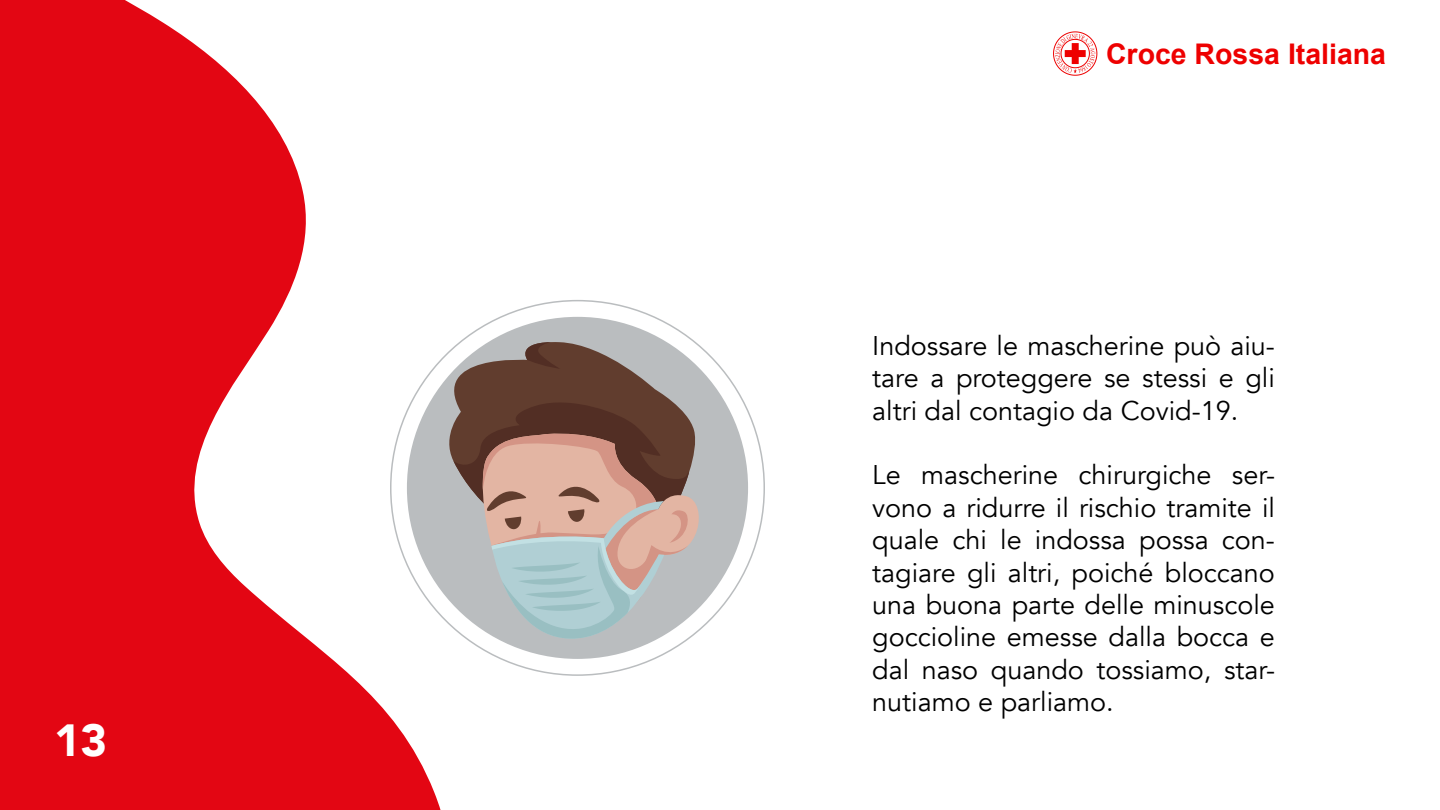
<style>
.page{position:relative;width:1440px;height:810px;background:#fff}
.page>*{position:absolute;margin:0;border:0;box-sizing:border-box;transform-origin:0 0}
.t1{font:900 45px "Avenir";color:#fff}
.t2{font:700 28.5px "Arial";color:#e00}
.t3{font:27px/32.4px "Avenir";color:#000;text-align:justify}
</style>
<div class="page">
<svg style="left:0;top:0;width:474px;height:810px;fill:#e30613"></svg>
<svg style="left:1053px;top:31px;width:44px;height:45px"></svg>
<div style="left:407px;top:317px;width:341px;height:342px;background:#babdbf;border-radius:50%"></div>
<svg style="left:428px;top:340px;width:272px;height:120px"></svg>
<svg style="left:470px;top:431px;width:238px;height:216px"></svg>
<svg style="left:453px;top:395px;width:238px;height:245px"></svg>
<svg style="left:515px;top:342px;width:45px;height:27px"></svg>
<h1 class="t1" style="left:54px;top:702px;width:55px">13</h1>
<p class="t2" style="left:1106px;top:35px;width:282px">Croce Rossa Italiana</p>
<p class="t3" style="left:872px;top:330px;width:404px">Indossare le mascherine può aiu&shy;tare a proteggere se stessi e gli altri dal contagio da Covid-19.</p>
<p class="t3" style="left:872px;top:459px;width:404px">Le mascherine chirurgiche ser&shy;vono a ridurre il rischio tramite il quale chi le indossa possa con&shy;tagiare gli altri, poiché bloccano una buona parte delle minuscole goccioline emesse dalla bocca e dal naso quando tossiamo, star&shy;nutiamo e parliamo.</p>
</div>
